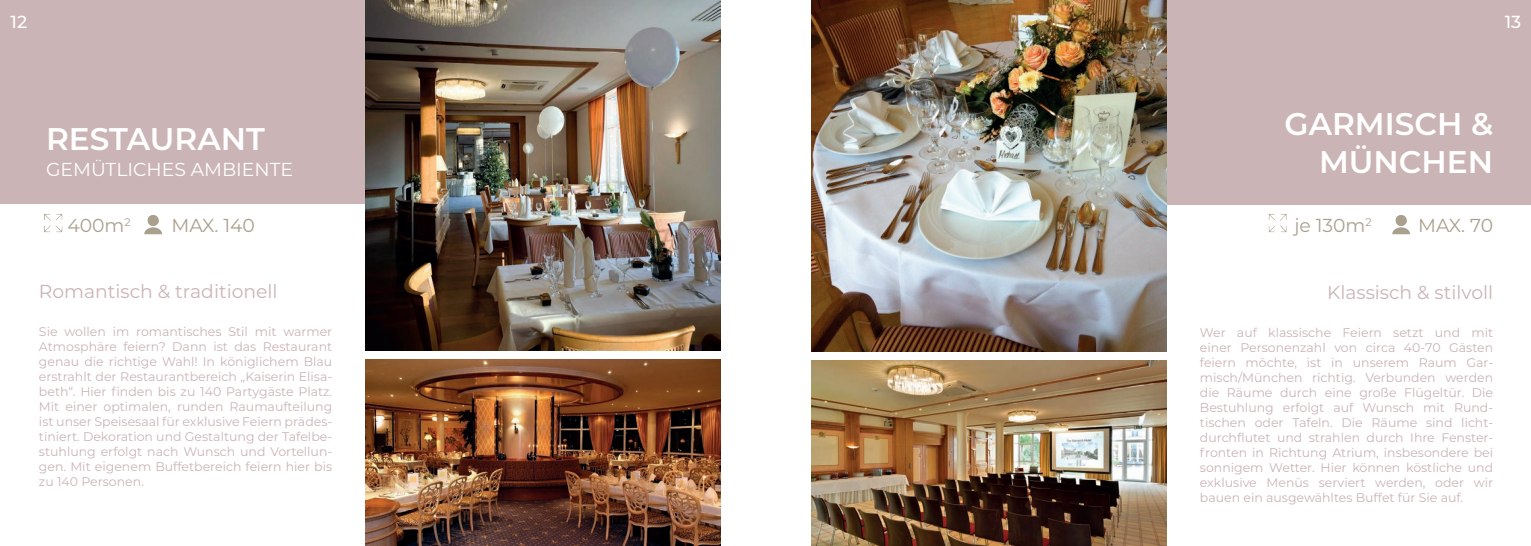
<style>
.page{position:relative;width:1531px;height:546px;background:#fff}
.page>*{position:absolute;margin:0;border:0;box-sizing:border-box;transform-origin:0 0}
.t1{font:600 31.25px/37.5px "Montserrat";color:#fff;text-align:right}
.t2{font:18.75px "Montserrat";color:#cbb4b5}
.t3{font:18.75px "Montserrat";color:#aaa08e}
.t4{font:18.75px "Montserrat";color:#fff}
.t5{font:500 17.5px "Montserrat";color:#fff}
.t6{font:12.5px/15px "Montserrat";color:#cbb4b5;text-align:justify}
</style>
<div class="page">
<div style="left:0;top:0;width:720px;height:204px;background:#cbb4b5"></div>
<img style="left:366px;top:0;width:354px;height:350px">
<img style="left:366px;top:360px;width:354px;height:186px">
<img style="left:44px;top:214px;width:19px;height:19px">
<img style="left:144px;top:215px;width:18px;height:20px">
<div style="left:811px;top:0;width:720px;height:205px;background:#cbb4b5"></div>
<img style="left:812px;top:0;width:354px;height:351px">
<img style="left:812px;top:361px;width:354px;height:185px">
<img style="left:1268px;top:214px;width:19px;height:19px">
<img style="left:1392px;top:215px;width:18px;height:20px">
<h3 class="t5" style="left:11px;top:9px;width:18px">12</h3>
<h3 class="t5" style="left:1504px;top:9px;width:18px">13</h3>
<h1 class="t1" style="left:46px;top:119px;width:220px">RESTAURANT</h1>
<h2 class="t4" style="left:46px;top:156px;width:248px">GEMÜTLICHES AMBIENTE</h2>
<h2 class="t3" style="left:67px;top:212px;width:65px">400m<sup>2</sup></h2>
<h2 class="t3" style="left:171px;top:212px;width:85px">MAX. 140</h2>
<h2 class="t2" style="left:39px;top:279px;width:240px">Romantisch &amp; traditionell</h2>
<p class="t6" style="left:39px;top:323px;width:295px">Sie wollen im romantisches Stil mit warmer Atmosphäre feiern? Dann ist das Restaurant genau die richtige Wahl! In königlichem Blau erstrahlt der Restaurantbereich „Kaiserin Elisa&shy;beth“. Hier finden bis zu 140 Partygäste Platz.<br>Mit einer optimalen, runden Raumaufteilung ist unser Speisesaal für exklusive Feiern prädes&shy;tiniert. Dekoration und Gestaltung der Tafelbe&shy;stuhlung erfolgt nach Wunsch und Vortellun&shy;gen. Mit eigenem Buffetbereich feiern hier bis zu 140 Personen.</p>
<h1 class="t1" style="left:1284px;top:104px;width:210px">GARMISCH &amp;<br>MÜNCHEN</h1>
<h2 class="t3" style="left:1294px;top:212px;width:79px">je 130m<sup>2</sup></h2>
<h2 class="t3" style="left:1418px;top:212px;width:77px">MAX. 70</h2>
<h2 class="t2" style="left:1327px;top:279px;width:168px">Klassisch &amp; stilvoll</h2>
<p class="t6" style="left:1200px;top:324px;width:295px">Wer auf klassische Feiern setzt und mit einer Personenzahl von circa 40-70 Gästen feiern möchte, ist in unserem Raum Gar&shy;misch/München richtig. Verbunden werden die Räume durch eine große Flügeltür. Die Bestuhlung erfolgt auf Wunsch mit Rund&shy;tischen oder Tafeln. Die Räume sind licht&shy;durchflutet und strahlen durch Ihre Fenster&shy;fronten in Richtung Atrium, insbesondere bei sonnigem Wetter. Hier können köstliche und exklusive Menüs serviert werden, oder wir bauen ein ausgewähltes Buffet für Sie auf.</p>
</div>
